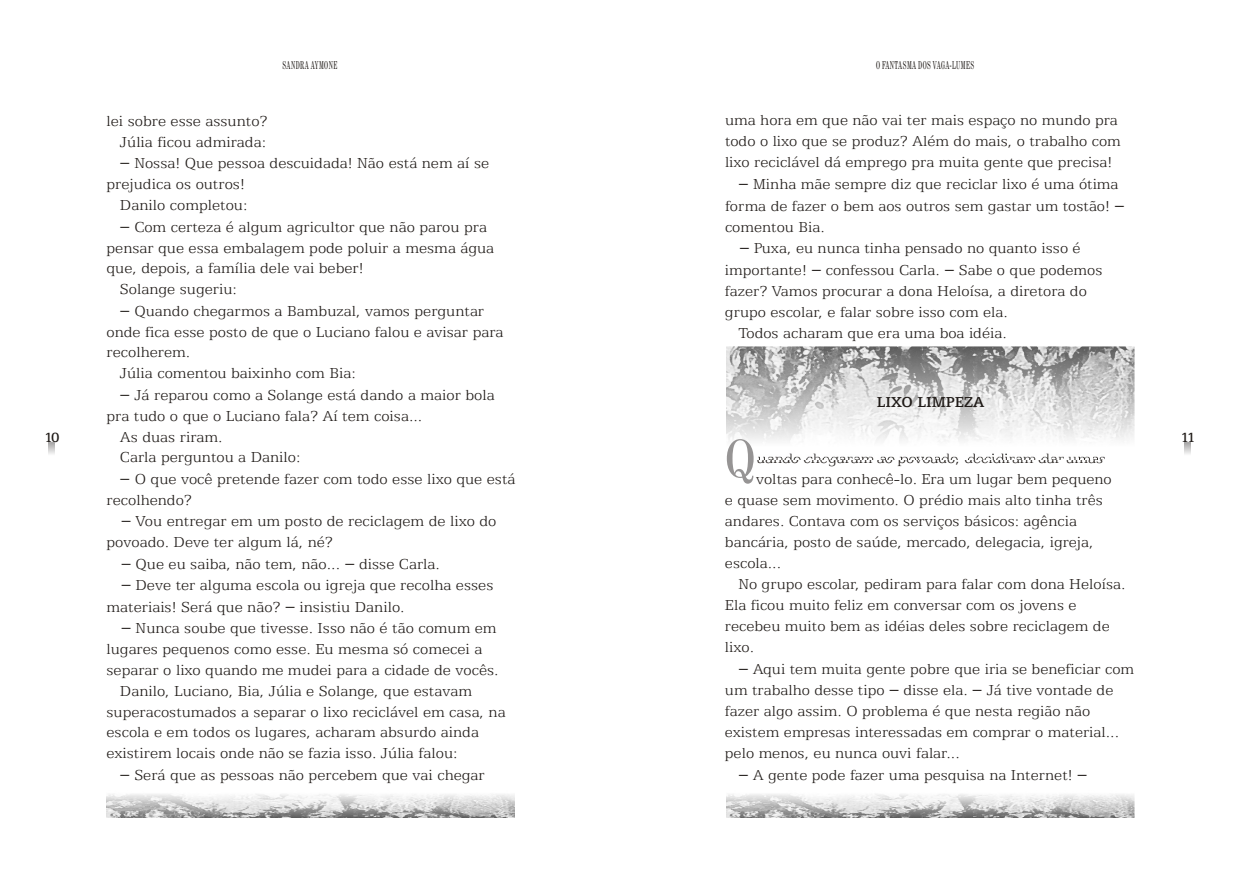
<style>
.page{position:relative;width:1242px;height:887px;background:#fff}
.page>*{position:absolute;margin:0;border:0;box-sizing:border-box;transform-origin:0 0}
.t1{font:53px "Century 725 Cn BT";color:#969494}
.t2{font:16.25px/21.1px "Egyptian 505 Lt BT";color:#1f1a17}
.t3{font:16.25px "Egyptian 505 Md BT";color:#1f1a17}
.t4{font:15px "Egyptian 505 Md BT";color:#1f1a17}
.t5{font:11.25px "Century 725 Cn BT";letter-spacing:.07em;color:#1f1a17;scale:.62 1}
.s1{font-family:"Playwright"}
</style>
<div class="page">
<svg style="left:49px;top:442px;width:6px;height:12px"></svg>
<img style="left:106px;top:794px;width:408px;height:23px">
<img style="left:726px;top:794px;width:408px;height:23px">
<svg style="left:1184px;top:442px;width:6px;height:12px"></svg>
<img style="left:726px;top:346px;width:408px;height:113px">
<p class="t5" style="left:282px;top:60px;width:90px">SANDRA AYMONE</p>
<p class="t5" style="left:876px;top:60px;width:160px">O FANTASMA DOS VAGA-LUMES</p>
<p class="t2" style="left:725px;top:111px;width:397px">uma hora em que não vai ter mais espaço no mundo pra todo o lixo que se produz? Além do mais, o trabalho com lixo reciclável dá emprego pra muita gente que precisa!</p>
<p class="t2" style="left:725px;top:174px;width:401px;text-indent:13px"><span class="s1">-</span> Minha mãe sempre diz que reciclar lixo é uma ótima forma de fazer o bem aos outros sem gastar um tostão! <span class="s1">- </span>comentou Bia.</p>
<p class="t2" style="left:739px;top:238px;width:342px"><span class="s1">-</span> Puxa, eu nunca tinha pensado no quanto isso é</p>
<p class="t2" style="left:725px;top:260px;width:379px">importante! <span class="s1">-</span> confessou Carla. <span class="s1">-</span> Sabe o que podemos</p>
<p class="t2" style="left:725px;top:281px;width:363px">fazer? Vamos procurar a dona Heloísa, a diretora do</p>
<p class="t2" style="left:725px;top:302px;width:284px">grupo escolar, e falar sobre isso com ela.</p>
<p class="t2" style="left:738px;top:322px;width:270px">Todos acharam que era uma boa idéia.</p>
<p class="t2" style="left:106px;top:111px;width:162px;text-align:right">lei sobre esse assunto?<br>Júlia ficou admirada:</p>
<p class="t2" style="left:120px;top:153px;width:371px"><span class="s1">-</span> Nossa! Que pessoa descuidada! Não está nem aí se</p>
<p class="t2" style="left:106px;top:174px;width:140px">prejudica os outros!</p>
<p class="t2" style="left:120px;top:195px;width:129px">Danilo completou:</p>
<p class="t2" style="left:120px;top:217px;width:368px"><span class="s1">-</span> Com certeza é algum agricultor que não parou pra</p>
<p class="t2" style="left:106px;top:237px;width:389px">pensar que essa embalagem pode poluir a mesma água</p>
<p class="t2" style="left:106px;top:258px;width:259px">que, depois, a família dele vai beber!</p>
<p class="t2" style="left:120px;top:279px;width:118px">Solange sugeriu:</p>
<p class="t2" style="left:120px;top:301px;width:366px"><span class="s1">-</span> Quando chegarmos a Bambuzal, vamos perguntar</p>
<p class="t2" style="left:106px;top:322px;width:398px">onde fica esse posto de que o Luciano falou e avisar para</p>
<p class="t2" style="left:106px;top:342px;width:85px">recolherem.</p>
<p class="t2" style="left:120px;top:363px;width:237px">Júlia comentou baixinho com Bia:</p>
<p class="t2" style="left:120px;top:385px;width:376px"><span class="s1">-</span> Já reparou como a Solange está dando a maior bola</p>
<p class="t2" style="left:106px;top:406px;width:317px">pra tudo o que o Luciano fala? Aí tem coisa...</p>
<p class="t2" style="left:120px;top:426px;width:104px">As duas riram.</p>
<p class="t2" style="left:120px;top:447px;width:182px">Carla perguntou a Danilo:</p>
<p class="t2" style="left:106px;top:469px;width:410px;text-indent:13px"><span class="s1">-</span> O que você pretende fazer com todo esse lixo que está recolhendo?</p>
<p class="t2" style="left:106px;top:511px;width:391px;text-indent:15px"><span class="s1">-</span> Vou entregar em um posto de reciclagem de lixo do povoado. Deve ter algum lá, né?</p>
<p class="t2" style="left:121px;top:553px;width:320px"><span class="s1">-</span> Que eu saiba, não tem, não... <span class="s1">-</span> disse Carla.</p>
<p class="t2" style="left:106px;top:575px;width:388px;line-height:21.5px;text-indent:15px"><span class="s1">-</span> Deve ter alguma escola ou igreja que recolha esses materiais! Será que não? <span class="s1">-</span> insistiu Danilo.</p>
<p class="t2" style="left:121px;top:618px;width:377px"><span class="s1">-</span> Nunca soube que tivesse. Isso não é tão comum em</p>
<p class="t2" style="left:106px;top:639px;width:377px">lugares pequenos como esse. Eu mesma só comecei a</p>
<p class="t2" style="left:106px;top:659px;width:393px">separar o lixo quando me mudei para a cidade de vocês.</p>
<p class="t2" style="left:120px;top:680px;width:353px">Danilo, Luciano, Bia, Júlia e Solange, que estavam</p>
<p class="t2" style="left:106px;top:701px;width:400px">superacostumados a separar o lixo reciclável em casa, na</p>
<p class="t2" style="left:106px;top:722px;width:374px">escola e em todos os lugares, acharam absurdo ainda</p>
<p class="t2" style="left:106px;top:743px;width:352px">existirem locais onde não se fazia isso. Júlia falou:</p>
<p class="t2" style="left:120px;top:764px;width:366px"><span class="s1">-</span> Será que as pessoas não percebem que vai chegar</p>
<p class="t3" style="left:876px;top:394px;width:109px">LIXO LIMPEZA</p>
<p class="t4" style="left:45px;top:430px;width:17px">10</p>
<p class="t4" style="left:1180px;top:430px;width:16px">11</p>
<h1 class="t1" style="left:725px;top:436px;width:32px">Q</h1>
<p class="t2" style="left:756px;top:448px;width:348px">uando chegaram ao povoado, decidiram dar umas</p>
<p class="t2" style="left:756px;top:469px;width:357px">voltas para conhecê-lo. Era um lugar bem pequeno</p>
<p class="t2" style="left:725px;top:490px;width:379px">e quase sem movimento. O prédio mais alto tinha três</p>
<p class="t2" style="left:725px;top:511px;width:353px">andares. Contava com os serviços básicos: agência</p>
<p class="t2" style="left:725px;top:532px;width:370px">bancária, posto de saúde, mercado, delegacia, igreja,</p>
<p class="t2" style="left:725px;top:553px;width:58px">escola...</p>
<p class="t2" style="left:738px;top:574px;width:389px">No grupo escolar, pediram para falar com dona Heloísa.</p>
<p class="t2" style="left:725px;top:595px;width:353px">Ela ficou muito feliz em conversar com os jovens e</p>
<p class="t2" style="left:725px;top:616px;width:386px">recebeu muito bem as idéias deles sobre reciclagem de</p>
<p class="t2" style="left:725px;top:637px;width:31px">lixo.</p>
<p class="t2" style="left:725px;top:658px;width:410px;text-indent:13px"><span class="s1">-</span> Aqui tem muita gente pobre que iria se beneficiar com um trabalho desse tipo <span class="s1">-</span> disse ela. <span class="s1">-</span> Já tive vontade de fazer algo assim. O problema é que nesta região não existem empresas interessadas em comprar o material... pelo menos, eu nunca ouvi falar...</p>
<p class="t2" style="left:738px;top:764px;width:350px"><span class="s1">-</span> A gente pode fazer uma pesquisa na Internet! <span class="s1">-</span></p>
</div>
